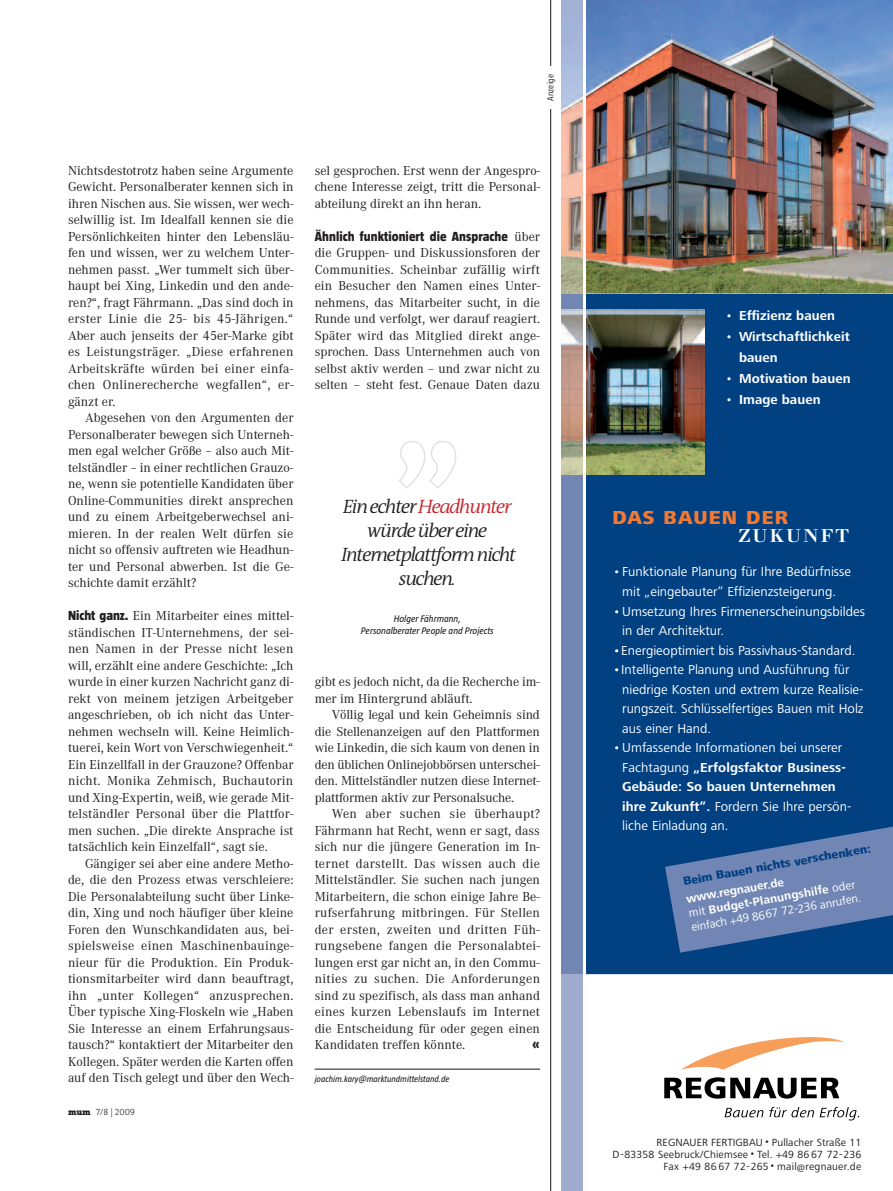
<style>
.page{position:relative;width:893px;height:1191px;background:#fff}
.page>*{position:absolute;margin:0;border:0;box-sizing:border-box;transform-origin:0 0}
.t1{font:italic 300 19.5px/24px "The Antiqua B4 i";letter-spacing:-.065em;color:#231f20;text-align:center}
.t2{font:19.5px "Frutiger Next LT Heavy+FEJDZK";letter-spacing:.06em;color:#f37932}
.t3{font:18px "Walbaum Bold+SCCFYK";letter-spacing:.14em;color:#fff}
.t4{font:13.5px/16.5px "Corporate A";color:#231f20;text-align:justify}
.t5{font:13.5px/19.5px "Frutiger Next LT Regular+FOZEPD";color:#fff}
.t6{font:13.5px/21px "Frutiger Next LT Bold+KDNQLH";letter-spacing:.005em;color:#fff}
.t7{font:800 13.5px "Taz";letter-spacing:.005em;color:#231f20}
.t8{font:12px/14.4px "Frutiger Next LT Bold+KDNQLH";color:#fff}
.t9{font:12px "Frutiger Next LT Regular+FOZEPD";color:#fff}
.t10{font:12px "Frutiger Next LT Heavy+FEJDZK";color:#014081}
.t11{font:10.8px/12px "Frutiger Next LT Regular+FOZEPD";letter-spacing:.01em;color:#231f20;text-align:right}
.t12{font:italic 9.75px/12.8px "Taz";color:#231f20;text-align:center}
.t13{font:italic 9px "Taz";color:#231f20}
.t14{font:9px "The Serif Light Caps";color:#231f20}
.t15{font:300 9px "Taz";color:#231f20}
.s1{font-family:"Taz";font-weight:800}
.s2{font-family:"The Serif";font-weight:900}
.s3{font-family:"Corporate A";font-weight:400}
.s4{color:#c8242b}
.s5{font-family:"Frutiger Next LT Regular+FOZEPD"}
.s6{font-family:"Frutiger Next LT Bold+KDNQLH"}
</style>
<div class="page">
<div style="left:586px;top:293px;width:307px;height:681px;background:#014081"></div>
<img style="left:586px;top:0;width:307px;height:293px">
<img style="left:562px;top:309px;width:142px;height:165px">
<div style="left:562px;top:474px;width:21px;height:695px;background:#7286b4"></div>
<div style="left:562px;top:293px;width:21px;height:16px;background:#7286b4"></div>
<img style="left:562px;top:0;width:21px;height:293px">
<svg style="left:682px;top:1037px;width:162px;height:32px"></svg>
<svg style="left:664px;top:1077px;width:175px;height:21px"></svg>
<svg style="left:725px;top:1107px;width:89px;height:11px"></svg>
<svg style="left:820px;top:1107px;width:39px;height:13px"></svg>
<hr style="left:583px;top:0;width:2px;height:1191px;background:#fff">
<svg style="left:665px;top:823px;width:228px;height:129px"></svg>
<div style="left:562px;top:974px;width:21px;height:217px;background:#a0acce"></div>
<hr style="left:550px;top:0;width:1px;height:1191px;background:#231f20">
<div style="left:544px;top:66px;width:13px;height:43px;background:#fff"></div>
<hr style="left:315px;top:1068px;width:225px;height:1px;background:#231f20">
<svg style="left:399px;top:441px;width:58px;height:48px"></svg>
<p class="t15" style="left:546px;top:101px;width:28px;rotate:-90deg">Anzeige</p>
<p class="t4" style="left:68px;top:162px;width:227px">Nichtsdestotrotz haben seine Argumente Gewicht. Personalberater kennen sich in ihren Nischen aus. Sie wissen, wer wech&shy;selwillig ist. Im Idealfall kennen sie die Persönlichkeiten hinter den Lebensläu&shy;fen und wissen, wer zu welchem Unter&shy;nehmen passt. „Wer tummelt sich über&shy;haupt bei Xing, Linkedin und den ande&shy;ren?“, fragt Fährmann. „Das sind doch in erster Linie die 25- bis 45-Jährigen.“ Aber auch jenseits der 45er-Marke gibt es Leistungsträger. „Diese erfahrenen Arbeitskräfte würden bei einer einfa&shy;chen Onlinerecherche wegfallen“, er&shy;gänzt er.</p>
<p class="t4" style="left:68px;top:409px;width:227px;text-indent:17px">Abgesehen von den Argumenten der Personalberater bewegen sich Unterneh&shy;men egal welcher Größe – also auch Mit&shy;telständler – in einer rechtlichen Grauzo&shy;ne, wenn sie potentielle Kandidaten über Online-Communities direkt ansprechen und zu einem Arbeitgeberwechsel ani&shy;mieren. In der realen Welt dürfen sie nicht so offensiv auftreten wie Headhun&shy;ter und Personal abwerben. Ist die Ge&shy;schichte damit erzählt?</p>
<p class="t4" style="left:68px;top:607px;width:227px"><span class="s1">Nicht ganz.</span> Ein Mitarbeiter eines mittel&shy;ständischen IT-Unternehmens, der sei&shy;nen Namen in der Presse nicht lesen will, erzählt eine andere Geschichte: „Ich wurde in einer kurzen Nachricht ganz di&shy;rekt von meinem jetzigen Arbeitgeber angeschrieben, ob ich nicht das Unter&shy;nehmen wechseln will. Keine Heimlich&shy;tuerei, kein Wort von Verschwiegenheit.“ Ein Einzellfall in der Grauzone? Offenbar nicht. Monika Zehmisch, Buchautorin und Xing-Expertin, weiß, wie gerade Mit&shy;telständler Personal über die Plattfor&shy;men suchen. „Die direkte Ansprache ist tatsächlich kein Einzelfall“, sagt sie.</p>
<p class="t4" style="left:68px;top:855px;width:227px;text-indent:17px">Gängiger sei aber eine andere Metho&shy;de, die den Prozess etwas verschleiere:<br>Die Personalabteilung sucht über Linke&shy;din, Xing und noch häufiger über kleine Foren den Wunschkandidaten aus, bei&shy;spielsweise einen Maschinenbauinge&shy;nieur für die Produktion. Ein Produk&shy;tionsmitarbeiter wird dann beauftragt, ihn „unter Kollegen“ anzusprechen.<br>Über typische Xing-Floskeln wie „Haben Sie Interesse an einem Erfahrungsaus&shy;tausch?“ kontaktiert der Mitarbeiter den Kollegen. Später werden die Karten offen auf den Tisch gelegt und über den Wech-</p>
<p class="t14" style="left:68px;top:1109px;width:69px"><span class="s2">mum</span> 7/8 | 2009</p>
<p class="t4" style="left:315px;top:162px;width:227px">sel gesprochen. Erst wenn der Angespro&shy;chene Interesse zeigt, tritt die Personal&shy;abteilung direkt an ihn heran.</p>
<p class="t7" style="left:315px;top:229px;width:227px">Ähnlich funktioniert die Ansprache <span class="s3">über</span></p>
<p class="t4" style="left:315px;top:244px;width:227px">die Gruppen- und Diskussionsforen der Communities. Scheinbar zufällig wirft ein Besucher den Namen eines Unter&shy;nehmens, das Mitarbeiter sucht, in die Runde und verfolgt, wer darauf reagiert.<br>Später wird das Mitglied direkt ange&shy;sprochen. Dass Unternehmen auch von selbst aktiv werden – und zwar nicht zu selten – steht fest. Genaue Daten dazu</p>
<h1 class="t1" style="left:341px;top:496px;width:176px">Ein echter <span class="s4">Headhunter </span>würde über eine<br>Internetplattform nicht suchen.</h1>
<p class="t12" style="left:361px;top:612px;width:134px">Holger Fährmann,<br>Personalberater People and Projects</p>
<p class="t4" style="left:315px;top:673px;width:227px">gibt es jedoch nicht, da die Recherche im&shy;mer im Hintergrund abläuft.</p>
<p class="t4" style="left:315px;top:706px;width:227px;text-indent:17px">Völlig legal und kein Geheimnis sind die Stellenanzeigen auf den Plattformen wie Linkedin, die sich kaum von denen in den üblichen Onlinejobbörsen unterschei&shy;den. Mittelständler nutzen diese Internet&shy;plattformen aktiv zur Personalsuche.</p>
<p class="t4" style="left:315px;top:805px;width:227px;text-indent:17px">Wen aber suchen sie überhaupt?<br>Fährmann hat Recht, wenn er sagt, dass sich nur die jüngere Generation im In&shy;ternet darstellt. Das wissen auch die Mittelständler. Sie suchen nach jungen Mitarbeitern, die schon einige Jahre Be&shy;rufserfahrung mitbringen. Für Stellen der ersten, zweiten und dritten Füh&shy;rungsebene fangen die Personalabtei&shy;lungen erst gar nicht an, in den Commu&shy;nities zu suchen. Die Anforderungen sind zu spezifisch, als dass man anhand eines kurzen Lebenslaufs im Internet die Entscheidung für oder gegen einen Kandidaten treffen könnte.</p>
<p class="t13" style="left:315px;top:1074px;width:136px">joachim.kary@marktundmittelstand.de</p>
<p class="t7" style="left:532px;top:1037px;width:9px">«</p>
<p class="t6" style="left:726px;top:306px;width:111px"><span class="s5">•</span> Effizienz bauen</p>
<p class="t6" style="left:739px;top:327px;width:112px;text-indent:-13px"><span class="s5">•</span> Wirtschaftlichkeit bauen</p>
<p class="t6" style="left:726px;top:369px;width:126px"><span class="s5">•</span> Motivation bauen</p>
<p class="t6" style="left:726px;top:390px;width:96px"><span class="s5">•</span> Image bauen</p>
<h1 class="t2" style="left:612px;top:511px;width:177px">DAS BAUEN DER</h1>
<h2 class="t3" style="left:738px;top:528px;width:112px">ZUKUNFT</h2>
<p class="t5" style="left:613px;top:563px;width:239px;text-align:center">•Funktionale Planung für Ihre Bedürfnisse mit „eingebauter“ Effizienzsteigerung.</p>
<p class="t5" style="left:622px;top:602px;width:244px;text-indent:-9px">•Umsetzung Ihres Firmenerscheinungsbildes in der Architektur.</p>
<p class="t5" style="left:613px;top:641px;width:244px">•Energieoptimiert bis Passivhaus-Standard.</p>
<p class="t5" style="left:622px;top:661px;width:243px;text-indent:-9px">•Intelligente Planung und Ausführung für niedrige Kosten und extrem kurze Realisie&shy;rungszeit. Schlüsselfertiges Bauen mit Holz aus einer Hand.</p>
<p class="t5" style="left:613px;top:739px;width:231px">•Umfassende Informationen bei unserer</p>
<p class="t6" style="left:622px;top:758px;width:225px;line-height:19.5px"><span class="s5">Fachtagung</span> „Erfolgsfaktor Business-<br>Gebäude: So bauen Unternehmen</p>
<p class="t5" style="left:622px;top:797px;width:231px"><span class="s6">ihre Zukunft“.</span> Fordern Sie Ihre persön&shy;liche Einladung an.</p>
<p class="t10" style="left:683px;top:877px;width:192px;rotate:-10deg">Beim Bauen nichts verschenken:</p>
<p class="t8" style="left:685px;top:893px;width:170px;rotate:-10deg">www.regnauer.de<br><span class="s5">mit</span> Budget-Planungshilfe <span class="s5">oder</span></p>
<p class="t9" style="left:691px;top:923px;width:176px;rotate:-10deg">einfach +49 8667 72-236 anrufen.</p>
<p class="t11" style="left:612px;top:1137px;width:250px">REGNAUER FERTIGBAU• Pullacher Straße 11<br>D-83358 Seebruck/Chiemsee• Tel. +49 86 67 72-236<br>Fax +49 86 67 72-265• mail@regnauer.de</p>
</div>
